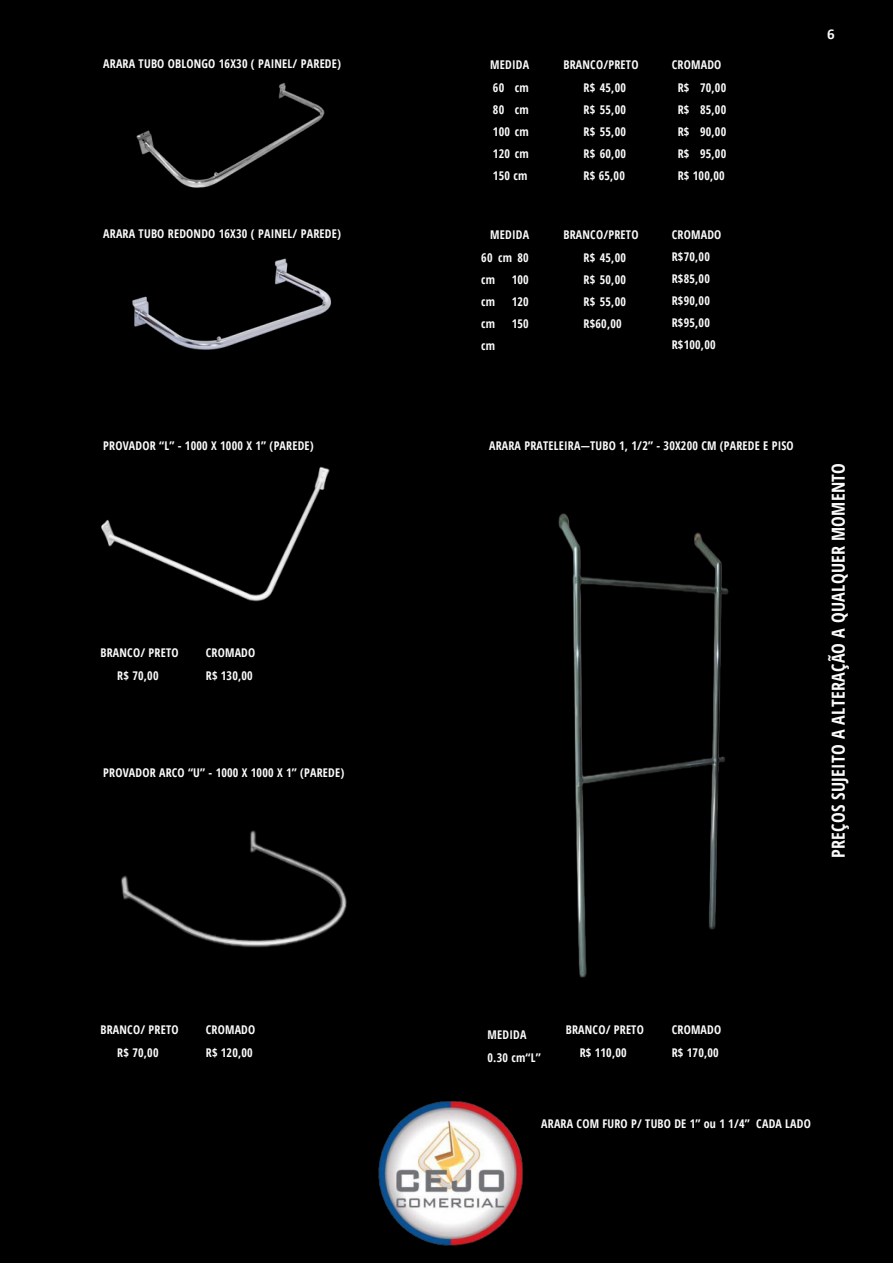
<style>
.page{position:relative;width:893px;height:1264px;background:#fff}
.page>*{position:absolute;margin:0;border:0;box-sizing:border-box;transform-origin:0 0}
.t1{font:700 18px "Open Sans Condensed";letter-spacing:.015em;color:#fbfafa}
.t2{font:700 15px "Calibri";color:#fbfafa}
.t3{font:700 12px/22px "Open Sans Condensed";letter-spacing:.015em;color:#fbfafa}
</style>
<div class="page">
<div style="left:0;top:0;width:892px;height:1262px;background:#000"></div>
<img style="left:136px;top:83px;width:189px;height:105px">
<img style="left:132px;top:258px;width:199px;height:92px">
<img style="left:558px;top:513px;width:171px;height:465px">
<img style="left:378px;top:1101px;width:145px;height:145px">
<img style="left:121px;top:830px;width:226px;height:118px">
<img style="left:101px;top:466px;width:229px;height:136px">
<p class="t2" style="left:827px;top:27px;width:9px">6</p>
<p class="t3" style="left:103px;top:53px;width:239px">ARARA TUBO OBLONGO 16X30 ( PAINEL/ PAREDE)</p>
<p class="t3" style="left:490px;top:53px;width:40px">MEDIDA</p>
<p class="t3" style="left:563px;top:53px;width:77px">BRANCO/PRETO</p>
<p class="t3" style="left:671px;top:53px;width:51px">CROMADO</p>
<p class="t3" style="left:493px;top:76px;width:37px;text-align:justify">60 cm 80 cm 100 cm 120 cm 150 cm</p>
<p class="t3" style="left:583px;top:76px;width:44px;text-align:justify">R$ 45,00<br>R$ 55,00<br>R$ 55,00<br>R$ 60,00<br>R$ 65,00</p>
<p class="t3" style="left:677px;top:76px;width:50px;text-align:justify">R$ 70,00<br>R$ 85,00<br>R$ 90,00<br>R$ 95,00<br>R$ 100,00</p>
<p class="t3" style="left:103px;top:222px;width:239px">ARARA TUBO REDONDO 16X30 ( PAINEL/ PAREDE)</p>
<p class="t3" style="left:490px;top:223px;width:40px">MEDIDA</p>
<p class="t3" style="left:563px;top:223px;width:77px">BRANCO/PRETO</p>
<p class="t3" style="left:671px;top:223px;width:51px">CROMADO</p>
<p class="t3" style="left:481px;top:246px;width:49px">60 cm 80 cm</p>
<p class="t3" style="left:511px;top:268px;width:19px">100</p>
<p class="t3" style="left:481px;top:290px;width:15px">cm</p>
<p class="t3" style="left:511px;top:290px;width:19px">120</p>
<p class="t3" style="left:481px;top:312px;width:15px">cm</p>
<p class="t3" style="left:511px;top:312px;width:19px">150</p>
<p class="t3" style="left:481px;top:334px;width:15px">cm</p>
<p class="t3" style="left:583px;top:246px;width:44px;text-align:justify">R$ 45,00<br>R$ 50,00<br>R$ 55,00<br>R$60,00</p>
<p class="t3" style="left:671px;top:246px;width:40px;text-align:justify">R$70,00<br>R$85,00<br>R$90,00<br>R$95,00</p>
<p class="t3" style="left:671px;top:333px;width:45px">R$100,00</p>
<p class="t3" style="left:103px;top:434px;width:212px">PROVADOR “L” - 1000 X 1000 X 1” (PAREDE)</p>
<p class="t3" style="left:100px;top:640px;width:79px;line-height:23px;text-align:center">BRANCO/ PRETO<br>R$ 70,00</p>
<p class="t3" style="left:206px;top:640px;width:51px;line-height:23px">CROMADO<br>R$ 130,00</p>
<p class="t3" style="left:103px;top:761px;width:242px">PROVADOR ARCO “U” - 1000 X 1000 X 1” (PAREDE)</p>
<p class="t3" style="left:489px;top:434px;width:306px">ARARA PRATELEIRA—TUBO 1, 1/2” - 30X200 CM (PAREDE E PISO</p>
<p class="t1" style="left:825px;top:858px;width:396px;rotate:-90deg">PREÇOS SUJEITO A ALTERAÇÃO A QUALQUER MOMENTO</p>
<p class="t3" style="left:100px;top:1018px;width:79px;line-height:23px;text-align:center">BRANCO/ PRETO<br>R$ 70,00</p>
<p class="t3" style="left:206px;top:1018px;width:51px;line-height:23px">CROMADO<br>R$ 120,00</p>
<p class="t3" style="left:487px;top:1022px;width:55px;line-height:23px">MEDIDA<br>0.30 cm“L”</p>
<p class="t3" style="left:566px;top:1018px;width:79px;line-height:23px;text-align:center">BRANCO/ PRETO<br>R$ 110,00</p>
<p class="t3" style="left:671px;top:1018px;width:51px;line-height:23px">CROMADO<br>R$ 170,00</p>
<p class="t3" style="left:541px;top:1112px;width:271px">ARARA COM FURO P/ TUBO DE 1” ou 1 1/4” CADA LADO</p>
</div>
